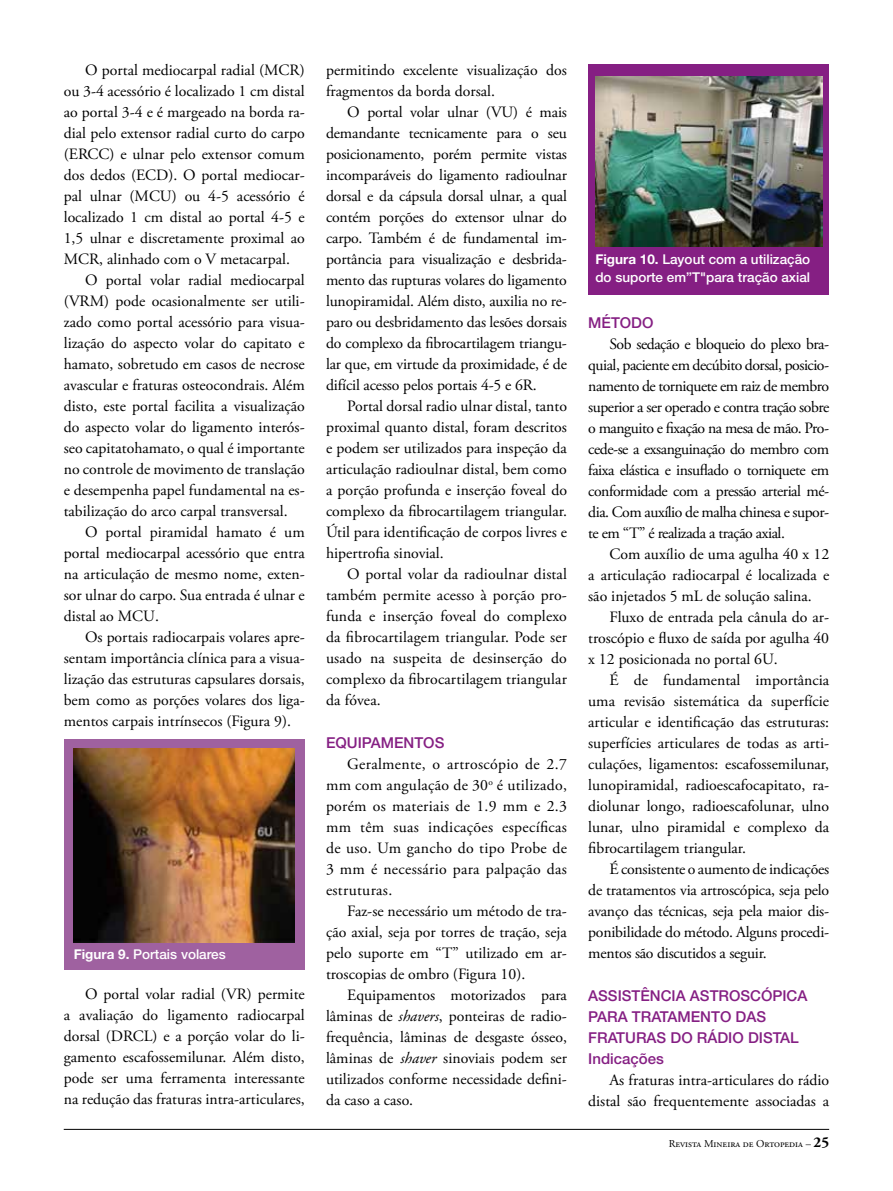
<style>
.page{position:relative;width:893px;height:1191px;background:#fff}
.page>*{position:absolute;margin:0;border:0;box-sizing:border-box;transform-origin:0 0}
.t1{font:15.75px/21px "Adobe Garamond Pro";color:#000;text-align:justify}
.t2{font:500 15px/21px "Helvetica Neue LT Std";color:#851f83}
.t3{font:500 13.5px/18px "Helvetica Neue LT Std";color:#fff}
.t4{font:10.5px "Adobe Garamond Pro";color:#000}
.s1{font-weight:700}
.s2{font-style:italic}
.s3{font-weight:700;font-size:15px}
</style>
<div class="page">
<hr style="left:64px;top:1129px;width:765px;height:1px;background:#000">
<div style="left:64px;top:739px;width:241px;height:231px;background:#9f61a0"></div>
<img style="left:74px;top:748px;width:221px;height:194px">
<div style="left:588px;top:64px;width:241px;height:231px;background:#851f83"></div>
<img style="left:595px;top:76px;width:227px;height:170px">
<p class="t1" style="left:85px;top:60px;width:221px">O portal mediocarpal radial (MCR)</p>
<p class="t1" style="left:64px;top:81px;width:242px">ou 3-4 acessório é localizado 1 cm distal</p>
<p class="t1" style="left:64px;top:102px;width:242px">ao portal 3-4 e é margeado na borda ra-</p>
<p class="t1" style="left:64px;top:123px;width:242px">dial pelo extensor radial curto do carpo</p>
<p class="t1" style="left:64px;top:144px;width:242px">(ERCC) e ulnar pelo extensor comum</p>
<p class="t1" style="left:64px;top:165px;width:242px">dos dedos (ECD). O portal mediocar-</p>
<p class="t1" style="left:64px;top:186px;width:242px">pal ulnar (MCU) ou 4-5 acessório é</p>
<p class="t1" style="left:64px;top:207px;width:242px">localizado 1 cm distal ao portal 4-5 e</p>
<p class="t1" style="left:64px;top:228px;width:242px">1,5 ulnar e discretamente proximal ao</p>
<p class="t1" style="left:64px;top:249px;width:228px">MCR, alinhado com o V metacarpal.</p>
<p class="t1" style="left:85px;top:270px;width:221px">O portal volar radial mediocarpal</p>
<p class="t1" style="left:64px;top:291px;width:242px">(VRM) pode ocasionalmente ser utili-</p>
<p class="t1" style="left:64px;top:312px;width:242px">zado como portal acessório para visua-</p>
<p class="t1" style="left:64px;top:333px;width:242px">lização do aspecto volar do capitato e</p>
<p class="t1" style="left:64px;top:354px;width:242px">hamato, sobretudo em casos de necrose</p>
<p class="t1" style="left:64px;top:375px;width:242px">avascular e fraturas osteocondrais. Além</p>
<p class="t1" style="left:64px;top:396px;width:242px">disto, este portal facilita a visualização</p>
<p class="t1" style="left:64px;top:417px;width:242px">do aspecto volar do ligamento interós-</p>
<p class="t1" style="left:64px;top:438px;width:242px">seo capitatohamato, o qual é importante</p>
<p class="t1" style="left:64px;top:459px;width:242px">no controle de movimento de translação</p>
<p class="t1" style="left:64px;top:480px;width:242px">e desempenha papel fundamental na es-</p>
<p class="t1" style="left:64px;top:501px;width:225px">tabilização do arco carpal transversal.</p>
<p class="t1" style="left:85px;top:522px;width:221px">O portal piramidal hamato é um</p>
<p class="t1" style="left:64px;top:543px;width:243px">portal mediocarpal acessório que entra</p>
<p class="t1" style="left:64px;top:564px;width:242px">na articulação de mesmo nome, exten-</p>
<p class="t1" style="left:64px;top:585px;width:242px">sor ulnar do carpo. Sua entrada é ulnar e</p>
<p class="t1" style="left:64px;top:606px;width:97px">distal ao MCU.</p>
<p class="t1" style="left:85px;top:627px;width:221px">Os portais radiocarpais volares apre-</p>
<p class="t1" style="left:64px;top:648px;width:242px">sentam importância clínica para a visua-</p>
<p class="t1" style="left:64px;top:669px;width:242px">lização das estruturas capsulares dorsais,</p>
<p class="t1" style="left:64px;top:690px;width:242px">bem como as porções volares dos liga-</p>
<p class="t1" style="left:64px;top:711px;width:229px">mentos carpais intrínsecos (Figura 9).</p>
<p class="t3" style="left:74px;top:945px;width:154px"><span class="s1">Figura 9.</span> Portais volares</p>
<p class="t1" style="left:64px;top:984px;width:242px;text-indent:21px">O portal volar radial (VR) permite a avaliação do ligamento radiocarpal dorsal (DRCL) e a porção volar do li&shy;gamento escafossemilunar. Além disto, pode ser uma ferramenta interessante na redução das fraturas intra-articulares,</p>
<p class="t1" style="left:326px;top:60px;width:242px">permitindo excelente visualização dos fragmentos da borda dorsal.</p>
<p class="t1" style="left:326px;top:102px;width:242px;text-indent:21px">O portal volar ulnar (VU) é mais demandante tecnicamente para o seu posicionamento, porém permite vistas incomparáveis do ligamento radioulnar dorsal e da cápsula dorsal ulnar, a qual contém porções do extensor ulnar do carpo. Também é de fundamental im&shy;portância para visualização e desbrida&shy;mento das rupturas volares do ligamento lunopiramidal. Além disto, auxilia no re&shy;paro ou desbridamento das lesões dorsais do complexo da fibrocartilagem triangu&shy;lar que, em virtude da proximidade, é de difícil acesso pelos portais 4-5 e 6R.</p>
<p class="t1" style="left:326px;top:396px;width:243px;text-indent:21px">Portal dorsal radio ulnar distal, tanto proximal quanto distal, foram descritos e podem ser utilizados para inspeção da articulação radioulnar distal, bem como a porção profunda e inserção foveal do complexo da fibrocartilagem triangular.<br>Útil para identificação de corpos livres e hipertrofia sinovial.</p>
<p class="t1" style="left:326px;top:564px;width:242px;text-indent:21px">O portal volar da radioulnar distal também permite acesso à porção pro&shy;funda e inserção foveal do complexo da fibrocartilagem triangular. Pode ser usado na suspeita de desinserção do complexo da fibrocartilagem triangular da fóvea.</p>
<p class="t2" style="left:326px;top:731px;width:120px">EQUIPAMENTOS</p>
<p class="t1" style="left:326px;top:754px;width:242px;text-indent:21px">Geralmente, o artroscópio de 2.7 mm com angulação de 30<sup>o</sup> é utilizado, porém os materiais de 1.9 mm e 2.3 mm têm suas indicações específicas de uso. Um gancho do tipo Probe de 3 mm é necessário para palpação das estruturas.</p>
<p class="t1" style="left:326px;top:900px;width:243px;text-indent:21px">Faz-se necessário um método de tra&shy;ção axial, seja por torres de tração, seja pelo suporte em “T” utilizado em ar&shy;troscopias de ombro (Figura 10).</p>
<p class="t1" style="left:326px;top:984px;width:243px;text-indent:21px">Equipamentos motorizados para lâminas de <span class="s2">shavers</span>, ponteiras de radio&shy;frequência, lâminas de desgaste ósseo, lâminas de <span class="s2">shaver</span> sinoviais podem ser utilizados conforme necessidade defini&shy;da caso a caso.</p>
<p class="t3" style="left:595px;top:250px;width:216px"><span class="s1">Figura 10.</span> Layout com a utilização do suporte em”T"para tração axial</p>
<p class="t2" style="left:588px;top:312px;width:67px">MÉTODO</p>
<p class="t1" style="left:588px;top:334px;width:242px;text-indent:21px">Sob sedação e bloqueio do plexo bra&shy;quial, paciente em decúbito dorsal, posicio&shy;namento de torniquete em raiz de membro superior a ser operado e contra tração sobre o manguito e fixação na mesa de mão. Pro&shy;cede-se a exsanguinação do membro com faixa elástica e insuflado o torniquete em conformidade com a pressão arterial mé&shy;dia. Com auxílio de malha chinesa e supor&shy;te em “T” é realizada a tração axial.</p>
<p class="t1" style="left:588px;top:544px;width:242px;text-indent:21px">Com auxílio de uma agulha 40 x 12 a articulação radiocarpal é localizada e são injetados 5 mL de solução salina.</p>
<p class="t1" style="left:588px;top:607px;width:242px;text-indent:21px">Fluxo de entrada pela cânula do ar&shy;troscópio e fluxo de saída por agulha 40 x 12 posicionada no portal 6U.</p>
<p class="t1" style="left:588px;top:670px;width:243px;text-indent:21px">É de fundamental importância uma revisão sistemática da superfície articular e identificação das estruturas: superfícies articulares de todas as arti&shy;culações, ligamentos: escafossemilunar, lunopiramidal, radioescafocapitato, ra&shy;diolunar longo, radioescafolunar, ulno lunar, ulno piramidal e complexo da fibrocartilagem triangular.</p>
<p class="t1" style="left:588px;top:859px;width:242px;text-indent:21px">É consistente o aumento de indicações de tratamentos via artroscópica, seja pelo avanço das técnicas, seja pela maior dis&shy;ponibilidade do método. Alguns procedi&shy;mentos são discutidos a seguir.</p>
<p class="t2" style="left:588px;top:984px;width:221px">ASSISTÊNCIA ASTROSCÓPICA<br>PARA TRATAMENTO DAS<br>FRATURAS DO RÁDIO DISTAL<br>Indicações</p>
<p class="t1" style="left:588px;top:1069px;width:243px;text-align:right">As fraturas intra-articulares do rádio distal são frequentemente associadas a</p>
<p class="t4" style="left:669px;top:1137px;width:162px">Revista Mineira de Ortopedia – <span class="s3">25</span></p>
</div>
